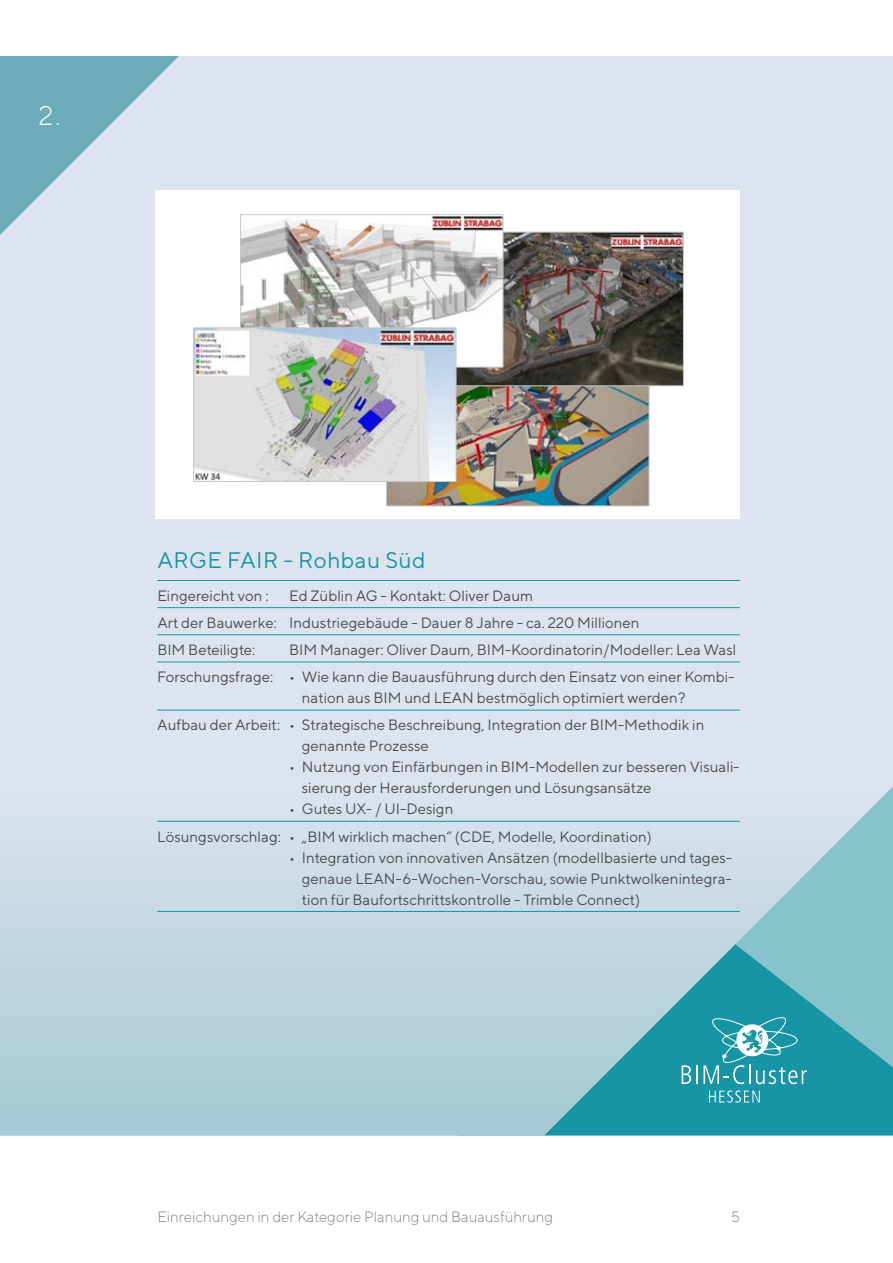
<style>
.page{position:relative;width:893px;height:1263px;background:#fff}
.page>*{position:absolute;margin:0;border:0;box-sizing:border-box;transform-origin:0 0}
.t1{font:300 27px "TT Norms";color:#fff}
.t2{font:22.5px "TT Norms";letter-spacing:.02em;color:#1795a4}
.t3{font:15px/27.2px "TT Norms";color:#4b4c4d}
.t4{font:300 15px "TT Norms";color:#808285}
</style>
<div class="page">
<div style="left:0;top:56px;width:893px;height:695px;background:#dde4f0"></div>
<svg style="left:0;top:751px;width:893px;height:384px"></svg>
<hr style="left:157px;top:580px;width:132px;height:1px;background:#1795a4">
<hr style="left:289px;top:580px;width:451px;height:1px;background:#1795a4">
<hr style="left:157px;top:607px;width:132px;height:1px;background:#1795a4">
<hr style="left:289px;top:607px;width:451px;height:1px;background:#1795a4">
<hr style="left:157px;top:634px;width:132px;height:1px;background:#1795a4">
<hr style="left:289px;top:634px;width:451px;height:1px;background:#1795a4">
<hr style="left:157px;top:662px;width:132px;height:1px;background:#1795a4">
<hr style="left:289px;top:662px;width:451px;height:1px;background:#1795a4">
<hr style="left:157px;top:710px;width:132px;height:1px;background:#1795a4">
<hr style="left:289px;top:710px;width:451px;height:1px;background:#1795a4">
<hr style="left:157px;top:821px;width:132px;height:1px;background:#1795a4">
<hr style="left:289px;top:821px;width:451px;height:1px;background:#1795a4">
<hr style="left:157px;top:911px;width:132px;height:1px;background:#1795a4">
<hr style="left:289px;top:911px;width:451px;height:1px;background:#1795a4">
<div style="left:156px;top:190px;width:584px;height:329px;background:#fff"></div>
<img style="left:388px;top:386px;width:259px;height:118px">
<img style="left:456px;top:234px;width:226px;height:150px">
<div style="left:421px;top:232px;width:263px;height:154px;border:1px solid #c7c8ca"></div>
<img style="left:242px;top:216px;width:259px;height:149px">
<div style="left:240px;top:214px;width:263px;height:153px;border:1px solid #c7c8ca"></div>
<img style="left:195px;top:330px;width:259px;height:150px">
<div style="left:193px;top:328px;width:263px;height:154px;border:1px solid #c7c8ca"></div>
<h1 class="t1" style="left:38px;top:99px;width:24px">2.</h1>
<h2 class="t2" style="left:157px;top:546px;width:270px">ARGE FAIR - Rohbau Süd</h2>
<p class="t3" style="left:157px;top:582px;width:113px">Eingereicht von :</p>
<p class="t3" style="left:157px;top:582px;width:484px;text-indent:132px">Ed Züblin AG - Kontakt: Oliver Daum<br>Art der Bauwerke: Industriegebäude - Dauer 8 Jahre - ca. 220 Millionen<br>BIM Beteiligte:</p>
<p class="t3" style="left:157px;top:636px;width:581px;text-align:right">BIM Manager: Oliver Daum, BIM-Koordinatorin/Modeller: Lea Wasl<br>Forschungsfrage: • Wie kann die Bauausführung durch den Einsatz von einer Kombi-</p>
<p class="t3" style="left:157px;top:684px;width:549px;text-indent:145px">nation aus BIM und LEAN bestmöglich optimiert werden?<br>Aufbau der Arbeit: • Strategische Beschreibung, Integration der BIM-Methodik in</p>
<p class="t3" style="left:302px;top:732px;width:129px">genannte Prozesse</p>
<p class="t3" style="left:302px;top:756px;width:439px;line-height:21px;text-indent:-13px">• Nutzung von Einfärbungen in BIM-Modellen zur besseren Visuali&shy;sierung der Herausforderungen und Lösungsansätze</p>
<p class="t3" style="left:157px;top:795px;width:496px;text-indent:132px">• Gutes UX- / UI-Design<br>Lösungsvorschlag: • „BIM wirklich machen“ (CD E, Modelle, Koordination)</p>
<p class="t3" style="left:302px;top:846px;width:432px;line-height:21px;text-align:justify;text-indent:-13px">• Integration von innovativen Ansätzen (modellbasierte und tages&shy;genaue LEAN-6-Wochen-Vorschau, sowie Punktwolkenintegra&shy;tion für Baufortschrittskontrolle - Trimble Connect)</p>
<p class="t4" style="left:157px;top:1207px;width:397px">Einreichungen in der Kategorie Planung und Bauausführung</p>
<p class="t4" style="left:731px;top:1207px;width:10px">5</p>
</div>
